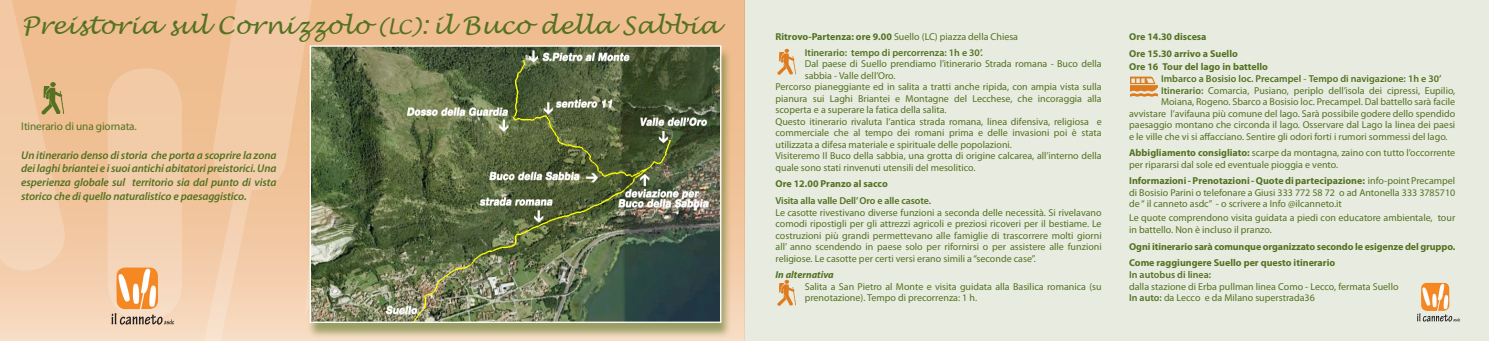
<style>
.page{position:relative;width:1489px;height:341px;background:#fff}
.page>*{position:absolute;margin:0;border:0;box-sizing:border-box;transform-origin:0 0}
.t1{font:italic 24.12px "Lucida Handwriting";color:#547221}
.t2{font:italic 600 11.25px/13.8px "Myriad Pro";letter-spacing:-.01em;color:#547221;text-align:justify}
.t3{font:11.25px "Myriad Pro";letter-spacing:-.01em;color:#547221}
.t4{font:10px/11.5px "Myriad Pro";color:#547221}
.t5{font:700 10px "Myriad Pro";letter-spacing:-.005em;color:#547221}
.t6{font:600 10px "Myriad Pro";color:#547221}
.t7{font:italic 700 10px "Myriad Pro";color:#547221}
.s1{font-size:19.62px}
.s2{font-weight:700}
.s3{font-weight:400}
.s4{font-weight:600}
</style>
<div class="page">
<div style="left:744px;top:0;width:744px;height:340px;background:#e7ebe0"></div>
<svg style="left:0;top:0;width:744px;height:340px;background:#f0c39a"></svg>
<img style="left:777px;top:49px;width:19px;height:26px">
<img style="left:1130px;top:76px;width:27px;height:21px">
<img style="left:1417px;top:306px;width:44px;height:16px">
<img style="left:1420px;top:282px;width:29px;height:28px">
<img style="left:777px;top:279px;width:19px;height:27px">
<div style="left:108px;top:68px;width:74px;height:252px;background:linear-gradient(to bottom,#f1c7a0,#f6d9c0);border-radius:37px"></div>
<svg style="left:0;top:0;width:72px;height:277px;background:#f1c8a3"></svg>
<svg style="left:208px;top:0;width:116px;height:195px;background:#f0c59d"></svg>
<svg style="left:174px;top:107px;width:102px;height:233px;background:#f2ccaa"></svg>
<img style="left:97px;top:303px;width:83px;height:28px">
<img style="left:116px;top:267px;width:42px;height:42px">
<div style="left:306px;top:47px;width:425px;height:291px;background:#547221;opacity:.57"></div>
<img style="left:311px;top:47px;width:408px;height:273px">
<div style="left:309px;top:45px;width:412px;height:277px;border:1px solid #fff"></div>
<img style="left:35px;top:81px;width:34px;height:34px">
<p class="t1" style="left:21px;top:11px;width:698px">Preistoria sul Cornizzolo <span class="s1">(LC)</span>: il Buco della Sabbia</p>
<p class="t3" style="left:21px;top:119px;width:117px">Itinerario di una giornata.</p>
<p class="t2" style="left:21px;top:147px;width:257px">Un itinerario denso di storia che porta a scoprire la zona dei laghi briantei e i suoi antichi abitatori preistorici. Una esperienza globale sul territorio sia dal punto di vista storico che di quello naturalistico e paesaggistico.</p>
<p class="t4" style="left:775px;top:31px;width:244px"><span class="s2">Ritrovo-Partenza: ore 9.00</span> Suello (LC) piazza della Chiesa</p>
<p class="t6" style="left:804px;top:46px;width:180px">Itinerario: tempo di percorrenza: 1h e 30’.</p>
<p class="t4" style="left:804px;top:58px;width:298px">Dal paese di Suello prendiamo l’itinerario Strada romana - Buco della sabbia - Valle dell’Oro.</p>
<p class="t4" style="left:775px;top:81px;width:328px;text-align:justify">Percorso pianeggiante ed in salita a tratti anche ripida, con ampia vista sulla pianura sui Laghi Briantei e Montagne del Lecchese, che incoraggia alla scoperta e a superare la fatica della salita.</p>
<p class="t4" style="left:775px;top:115px;width:327px;text-align:justify">Questo itinerario rivaluta l’antica strada romana, linea difensiva, religiosa e commerciale che al tempo dei romani prima e delle invasioni poi è stata utilizzata a difesa materiale e spirituale delle popolazioni.</p>
<p class="t4" style="left:775px;top:150px;width:327px">Visiteremo Il Buco della sabbia, una grotta di origine calcarea, all’interno della quale sono stati rinvenuti utensili del mesolitico.</p>
<p class="t5" style="left:775px;top:177px;width:114px">Ore 12.00 Pranzo al sacco</p>
<p class="t6" style="left:775px;top:194px;width:157px">Visita alla valle Dell’ Oro e alle casote.</p>
<p class="t4" style="left:775px;top:206px;width:328px;text-align:justify">Le casotte rivestivano diverse funzioni a seconda delle necessità. Si rivelavano comodi ripostigli per gli attrezzi agricoli e preziosi ricoveri per il bestiame. Le costruzioni più grandi permettevano alle famiglie di trascorrere molti giorni all’ anno scendendo in paese solo per rifornirsi o per assistere alle funzioni religiose. Le casotte per certi versi erano simili a “seconde case”.</p>
<p class="t7" style="left:775px;top:268px;width:60px">In alternativa</p>
<p class="t4" style="left:804px;top:280px;width:298px">Salita a San Pietro al Monte e visita guidata alla Basilica romanica (su prenotazione). Tempo di precorrenza: 1 h.</p>
<p class="t5" style="left:1129px;top:30px;width:79px">Ore 14.30 discesa</p>
<p class="t5" style="left:1129px;top:47px;width:110px">Ore 15.30 arrivo a Suello</p>
<p class="t5" style="left:1129px;top:60px;width:140px">Ore 16 Tour del lago in battello</p>
<p class="t6" style="left:1160px;top:72px;width:282px">Imbarco a Bosisio loc. Precampel <span class="s3">-</span> Tempo di navigazione: 1h e 30’</p>
<p class="t4" style="left:1160px;top:84px;width:296px"><span class="s4">Itinerario:</span> Comarcia, Pusiano, periplo dell’isola dei cipressi, Eupilio,</p>
<p class="t4" style="left:1160px;top:96px;width:296px">Moiana, Rogeno. Sbarco a Bosisio loc. Precampel. Dal battello sarà facile</p>
<p class="t4" style="left:1129px;top:107px;width:327px">avvistare l’avifauna più comune del lago. Sarà possibile godere dello spendido</p>
<p class="t4" style="left:1129px;top:119px;width:327px">paesaggio montano che circonda il lago. Osservare dal Lago la linea dei paesi</p>
<p class="t4" style="left:1129px;top:130px;width:320px">e le ville che vi si affacciano. Sentire gli odori forti i rumori sommessi del lago.</p>
<p class="t4" style="left:1129px;top:147px;width:328px"><span class="s2">Abbigliamento consigliato:</span> scarpe da montagna, zaino con tutto l’occorrente per ripararsi dal sole ed eventuale pioggia e vento.</p>
<p class="t4" style="left:1129px;top:175px;width:327px;text-align:justify"><span class="s2">Informazioni - Prenotazioni - Quote di partecipazione:</span> info-point Precampel di Bosisio Parini o telefonare a Giusi 333 772 58 72 o ad Antonella 333 3785710 de “ il canneto asdc” - o scrivere a Info @ilcanneto.it</p>
<p class="t4" style="left:1129px;top:212px;width:327px">Le quote comprendono visita guidata a piedi con educatore ambientale, tour in battello. Non è incluso il pranzo.</p>
<p class="t5" style="left:1129px;top:239px;width:327px">Ogni itinerario sarà comunque organizzato secondo le esigenze del gruppo.</p>
<p class="t5" style="left:1129px;top:256px;width:207px">Come raggiungere Suello per questo itinerario</p>
<p class="t6" style="left:1129px;top:268px;width:84px">In autobus di linea:</p>
<p class="t4" style="left:1129px;top:280px;width:271px">dalla stazione di Erba pullman linea Como - Lecco, fermata Suello</p>
<p class="t4" style="left:1129px;top:291px;width:187px"><span class="s4">In auto:</span> da Lecco e da Milano superstrada36</p>
</div>
